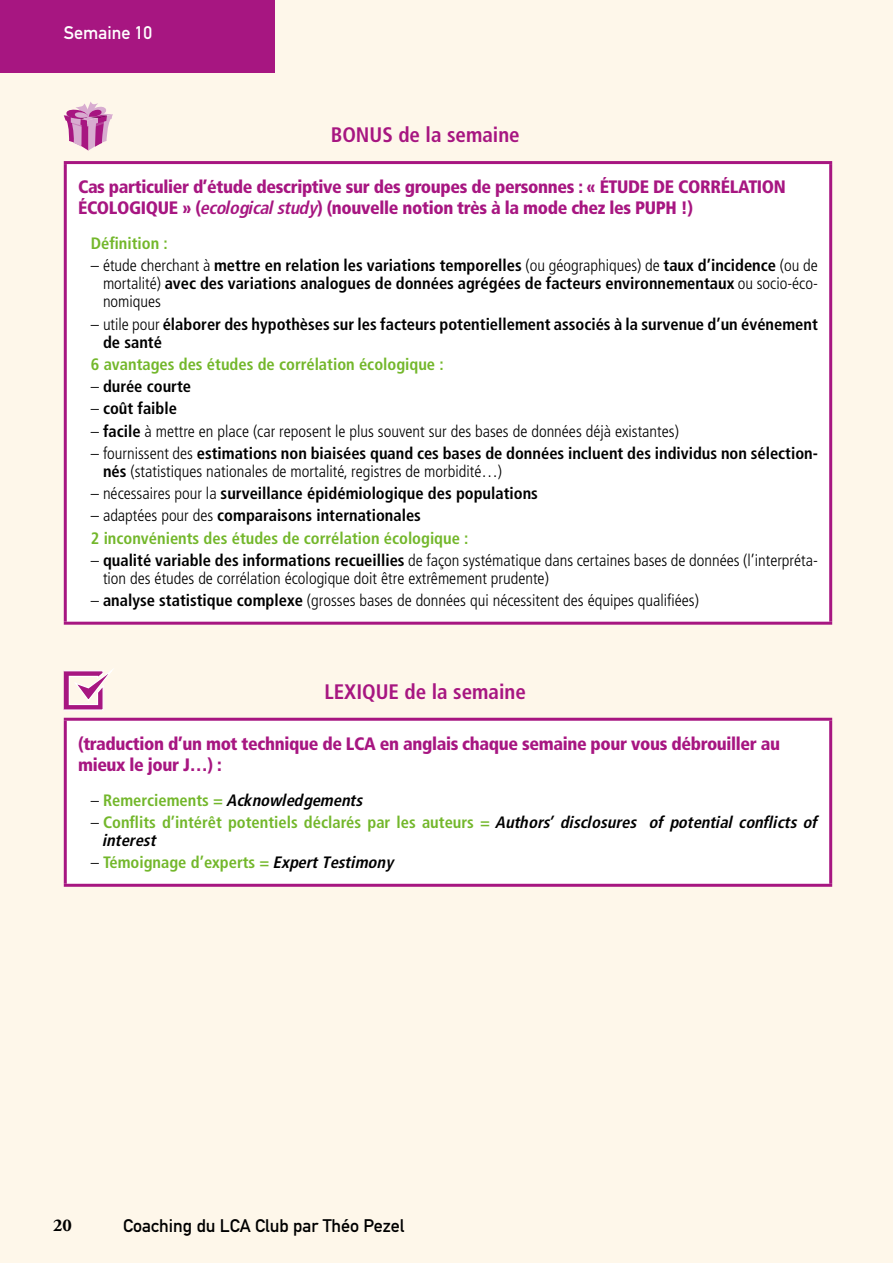
<style>
.page{position:relative;width:893px;height:1263px;background:#fef7ea}
.page>*{position:absolute;margin:0;border:0;box-sizing:border-box;transform-origin:0 0}
.t1{font:700 condensed 21px "Frutiger LT Std";color:#a71681}
.t2{font:900 condensed 18px/21px "Frutiger LT Std";letter-spacing:-.02em;color:#a71681}
.t3{font:700 18px "DIN Alternate";color:#000}
.t4{font:700 18px "DIN Alternate";color:#fff}
.t5{font:700 18px "Adobe Garamond Pro";color:#000}
.t6{font:700 condensed 16.5px/18px "Frutiger LT Std";color:#000}
.t7{font:300 condensed 16.5px/18px "Frutiger LT Std";color:#000}
.t8{font:700 condensed 16.5px/22.2px "Frutiger LT Std";color:#73b72b}
.t9{font:italic 700 condensed 16.5px "Frutiger LT Std";color:#000}
.s1{font-weight:700;font-style:italic}
.s2{font-weight:300}
.s3{font-weight:700}
.s4{font-weight:300;color:#000}
.s5{color:#000}
.s6{font-weight:300;font-style:normal}
.s7{font-style:normal;color:#73b72b}
.s8{font-style:italic;color:#000}
</style>
<div class="page">
<div style="left:0;top:0;width:275px;height:72px;background:#a71681"></div>
<svg style="left:63px;top:102px;width:50px;height:49px"></svg>
<div style="left:65px;top:163px;width:766px;height:460px;background:#fff"></div>
<hr style="left:64px;top:161px;width:768px;height:3px;background:#a71681">
<hr style="left:64px;top:164px;width:3px;height:458px;background:#a71681">
<hr style="left:829px;top:164px;width:3px;height:458px;background:#a71681">
<hr style="left:64px;top:622px;width:768px;height:3px;background:#a71681">
<svg style="left:63px;top:669px;width:50px;height:42px"></svg>
<div style="left:65px;top:719px;width:766px;height:166px;background:#fff"></div>
<hr style="left:64px;top:718px;width:768px;height:3px;background:#a71681">
<hr style="left:64px;top:721px;width:3px;height:163px;background:#a71681">
<hr style="left:829px;top:721px;width:3px;height:163px;background:#a71681">
<hr style="left:64px;top:884px;width:768px;height:3px;background:#a71681">
<p class="t4" style="left:64px;top:19px;width:90px">Semaine 10</p>
<p class="t1" style="left:331px;top:123px;width:191px">BONUS de la semaine</p>
<p class="t2" style="left:78px;top:176px;width:709px">Cas particulier d’étude descriptive sur des groupes de personnes : « ÉTUDE DE CORRÉLATION<br>ÉCOLOGIQUE » (<span class="s1">ecological study</span>) (nouvelle notion très à la mode chez les PUPH !)</p>
<p class="t8" style="left:91px;top:232px;width:79px">Définition :</p>
<p class="t6" style="left:103px;top:257px;width:716px;text-align:justify;text-indent:-12px"><span class="s2">– étude cherchant à</span> mettre en relation les variations temporelles <span class="s2">(ou géographiques) de</span> taux d’incidence <span class="s2">(ou de mortalité)</span> avec des variations analogues de données agrégées de facteurs environnementaux <span class="s2">ou socio-éco&shy;nomiques</span></p>
<p class="t6" style="left:103px;top:315px;width:716px;text-indent:-12px"><span class="s2">– utile pour</span> élaborer des hypothèses sur les facteurs potentiellement associés à la survenue d’un événement de santé</p>
<p class="t8" style="left:91px;top:353px;width:354px">6 avantages des études de corrélation écologique :</p>
<p class="t6" style="left:91px;top:377px;width:102px"><span class="s2">–</span> durée courte</p>
<p class="t6" style="left:91px;top:400px;width:88px"><span class="s2">–</span> coût faible</p>
<p class="t7" style="left:91px;top:422px;width:590px">– <span class="s3">facile</span> à mettre en place (car reposent le plus souvent sur des bases de données déjà existantes)</p>
<p class="t6" style="left:103px;top:444px;width:716px;text-indent:-12px"><span class="s2">– fournissent des</span> estimations non biaisées quand ces bases de données incluent des individus non sélection&shy;nés <span class="s2">(statistiques nationales de mortalité, registres de morbidité…)</span></p>
<p class="t6" style="left:91px;top:484px;width:449px"><span class="s2">– nécessaires pour la</span> surveillance épidémiologique des populations</p>
<p class="t8" style="left:91px;top:505px;width:379px"><span class="s4">– adaptées pour des</span> <span class="s5">comparaisons internationales<br></span>2 inconvénients des études de corrélation écologique :</p>
<p class="t7" style="left:103px;top:551px;width:716px;text-indent:-12px">– <span class="s3">qualité variable des informations recueillies</span> de façon systématique dans certaines bases de données (l’interpréta&shy;tion des études de corrélation écologique doit être extrêmement prudente)</p>
<p class="t7" style="left:91px;top:592px;width:610px">– <span class="s3">analyse statistique complexe</span> (grosses bases de données qui nécessitent des équipes qualifiées)</p>
<p class="t1" style="left:324px;top:679px;width:203px">LEXIQUE de la semaine</p>
<p class="t2" style="left:78px;top:733px;width:704px">(traduction d’un mot technique de LCA en anglais chaque semaine pour vous débrouiller au mieux le jour J…) :</p>
<p class="t9" style="left:91px;top:790px;width:274px"><span class="s6">–</span> <span class="s7">Remerciements =</span> Acknowledgements</p>
<p class="t8" style="left:103px;top:813px;width:716px;line-height:18px;text-indent:-12px"><span class="s4">–</span> Conflits d’intérêt potentiels déclarés par les auteurs = <span class="s8">Authors’ disclosures of potential conflicts of interest</span></p>
<p class="t8" style="left:91px;top:851px;width:304px"><span class="s4">–</span> Témoignage d’experts = <span class="s8">Expert Testimony</span></p>
<p class="t5" style="left:53px;top:1215px;width:20px">20</p>
<p class="t3" style="left:123px;top:1212px;width:283px">Coaching du LCA Club par Théo Pezel</p>
</div>
